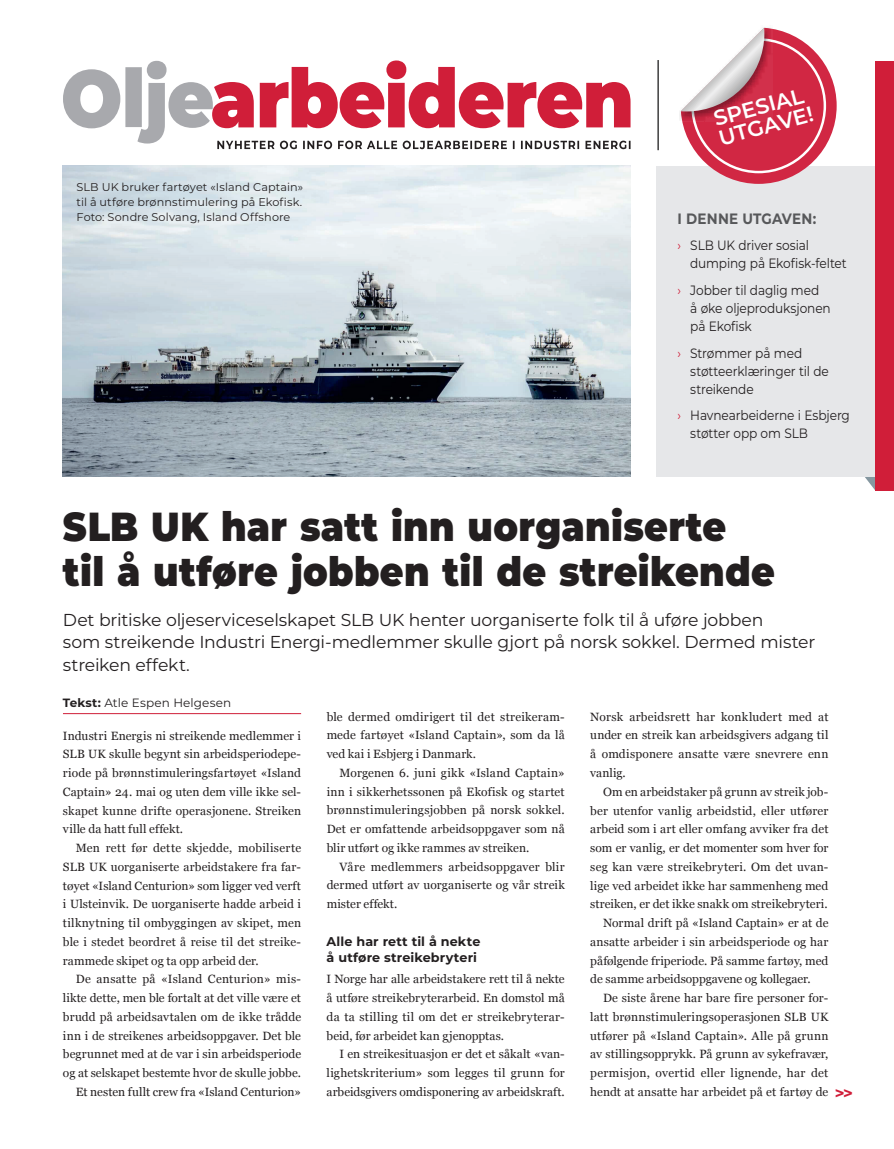
<style>
.page{position:relative;width:894px;height:1149px;background:#fff}
.page>*{position:absolute;margin:0;border:0;box-sizing:border-box;transform-origin:0 0}
.t1{font:900 40.5px/45px "Montserrat";letter-spacing:.01em;color:#231f20;scale:.9 1}
.t2{font:600 21.45px/20px "Montserrat";color:#fff}
.t3{font:17.25px/22.5px "Montserrat";letter-spacing:-.01em;color:#231f20}
.t4{font:700 15px "Montserrat";letter-spacing:.015em;color:#57585a;scale:.9 1}
.t5{font:13.5px/18px "Montserrat";letter-spacing:-.01em;color:#231f20;scale:.9 1}
.t6{font:700 12.75px/16.5px "Montserrat";letter-spacing:.01em;color:#231f20}
.t7{font:12px/18.8px "Georgia";letter-spacing:.01em;color:#231f20;text-align:justify}
.t8{font:12px "Montserrat";letter-spacing:.01em;color:#231f20}
.t9{font:11.25px/15px "Montserrat";letter-spacing:.01em;color:#231f20;text-align:justify}
.s1{color:#d01e39}
.s2{font-weight:700}
.s3{font-family:"Montserrat";font-weight:700;font-size:16.5px;color:#d01e39}
</style>
<div class="page">
<hr style="left:657px;top:60px;width:2px;height:90px;background:#3e3e3f">
<img style="left:62px;top:166px;width:569px;height:310px">
<hr style="left:63px;top:713px;width:238px;height:1px;background:#d01e39">
<svg style="left:864px;top:476px;width:11px;height:14px"></svg>
<div style="left:656px;top:166px;width:238px;height:310px;background:#e6e7e9"></div>
<div style="left:875px;top:61px;width:19px;height:429px;background:#d01e39"></div>
<svg style="left:63px;top:60px;width:567px;height:89px"></svg>
<svg style="left:681px;top:28px;width:156px;height:156px"></svg>
<p class="t9" style="left:76px;top:179px;width:228px">SLB UK bruker fartøyet «Island Captain» til å utføre brønnstimulering på Ekofisk.<br>Foto: Sondre Solvang, Island Offshore</p>
<h2 class="t2" style="left:711px;top:108px;width:98px;rotate:-15deg">SPESIAL<br>UTGAVE!</h2>
<p class="t4" style="left:677px;top:208px;width:156px">I DENNE UTGAVEN:</p>
<p class="t5" style="left:690px;top:236px;width:175px;text-indent:-13px"><span class="s1">›</span> SLB UK driver sosial dumping på Ekofisk-feltet</p>
<p class="t5" style="left:690px;top:281px;width:158px;text-indent:-13px"><span class="s1">›</span> Jobber til daglig med<br>å øke oljeproduksjonen på Ekofisk</p>
<p class="t5" style="left:690px;top:343px;width:155px;text-indent:-13px"><span class="s1">›</span> Strømmer på med støtteerklæringer til de streikende</p>
<p class="t5" style="left:690px;top:406px;width:179px;text-indent:-13px"><span class="s1">›</span> Havnearbeiderne i Esbjerg støtter opp om SLB</p>
<h1 class="t1" style="left:63px;top:502px;width:792px">SLB UK har satt inn uorganiserte til å utføre jobben til de streikende</h1>
<h3 class="t3" style="left:63px;top:608px;width:754px">Det britiske oljeserviceselskapet SLB UK henter uorganiserte folk til å uføre jobben<br>som streikende Industri Energi-medlemmer skulle gjort på norsk sokkel. Dermed mister streiken effekt.</h3>
<p class="t8" style="left:63px;top:694px;width:170px"><span class="s2">Tekst:</span> Atle Espen Helgesen</p>
<p class="t7" style="left:63px;top:725px;width:240px">Industri Energis ni streikende medlemmer i SLB UK skulle begynt sin arbeidsperiodepe&shy;riode på brønnstimuleringsfartøyet «Island Captain» 24. mai og uten dem ville ikke sel&shy;skapet kunne drifte operasjonene. Streiken ville da hatt full effekt.</p>
<p class="t7" style="left:63px;top:838px;width:240px;text-indent:13px">Men rett før dette skjedde, mobiliserte SLB UK uorganiserte arbeidstakere fra far&shy;tøyet «Island Centurion» som ligger ved verft i Ulsteinvik. De uorganiserte hadde arbeid i tilknytning til ombyggingen av skipet, men ble i stedet beordret å reise til det streike&shy;rammede skipet og ta opp arbeid der.</p>
<p class="t7" style="left:63px;top:969px;width:240px;text-align:right">De ansatte på «Island Centurion» mis&shy;likte dette, men ble fortalt at det ville være et brudd på arbeidsavtalen om de ikke trådde inn i de streikenes arbeidsoppgaver. Det ble begrunnet med at de var i sin arbeidsperiode og at selskapet bestemte hvor de skulle jobbe.<br>Et nesten fullt crew fra «Island Centurion»</p>
<p class="t7" style="left:327px;top:706px;width:240px">ble dermed omdirigert til det streikeram&shy;mede fartøyet «Island Captain», som da lå ved kai i Esbjerg i Danmark.</p>
<p class="t7" style="left:327px;top:763px;width:240px;text-indent:13px">Morgenen 6. juni gikk «Island Captain» inn i sikkerhetssonen på Ekofisk og startet brønnstimuleringsjobben på norsk sokkel.<br>Det er omfattende arbeidsoppgaver som nå blir utført og ikke rammes av streiken.</p>
<p class="t7" style="left:327px;top:856px;width:240px;text-indent:13px">Våre medlemmers arbeidsoppgaver blir dermed utført av uorganiserte og vår streik mister effekt.</p>
<p class="t6" style="left:327px;top:932px;width:155px">Alle har rett til å nekte å utføre streikebryteri</p>
<p class="t7" style="left:327px;top:969px;width:240px">I Norge har alle arbeidstakere rett til å nekte å utføre streikebryterarbeid. En domstol må da ta stilling til om det er streikebryterar&shy;beid, før arbeidet kan gjenopptas.</p>
<p class="t7" style="left:327px;top:1044px;width:240px;text-indent:13px">I en streikesituasjon er det et såkalt «van&shy;lighetskriterium» som legges til grunn for arbeidsgivers omdisponering av arbeidskraft.</p>
<p class="t7" style="left:590px;top:706px;width:240px">Norsk arbeidsrett har konkludert med at under en streik kan arbeidsgivers adgang til å omdisponere ansatte være snevrere enn vanlig.</p>
<p class="t7" style="left:603px;top:781px;width:227px">Om en arbeidstaker på grunn av streik job-</p>
<p class="t7" style="left:590px;top:800px;width:240px">ber utenfor vanlig arbeidstid, eller utfører</p>
<p class="t7" style="left:590px;top:819px;width:240px">arbeid som i art eller omfang avviker fra det</p>
<p class="t7" style="left:590px;top:838px;width:240px">som er vanlig, er det momenter som hver for</p>
<p class="t7" style="left:590px;top:856px;width:240px">seg kan være streikebryteri. Om det uvan-</p>
<p class="t7" style="left:590px;top:875px;width:240px">lige ved arbeidet ikke har sammenheng med</p>
<p class="t7" style="left:590px;top:894px;width:239px">streiken, er det ikke snakk om streikebryteri.</p>
<p class="t7" style="left:603px;top:913px;width:227px">Normal drift på «Island Captain» er at de</p>
<p class="t7" style="left:590px;top:931px;width:240px">ansatte arbeider i sin arbeidsperiode og har</p>
<p class="t7" style="left:590px;top:950px;width:240px">påfølgende friperiode. På samme fartøy, med</p>
<p class="t7" style="left:590px;top:969px;width:222px">de samme arbeidsoppgavene og kollegaer.</p>
<p class="t7" style="left:603px;top:988px;width:227px">De siste årene har bare fire personer for-</p>
<p class="t7" style="left:590px;top:1006px;width:240px">latt brønnstimuleringsoperasjonen SLB UK</p>
<p class="t7" style="left:590px;top:1025px;width:240px">utfører på «Island Captain». Alle på grunn</p>
<p class="t7" style="left:590px;top:1044px;width:240px">av stillingsopprykk. På grunn av sykefravær,</p>
<p class="t7" style="left:590px;top:1063px;width:240px">permisjon, overtid eller lignende, har det</p>
<p class="t7" style="left:590px;top:1081px;width:264px">hendt at ansatte har arbeidet på et fartøy de <span class="s3">&gt;&gt;</span></p>
</div>
